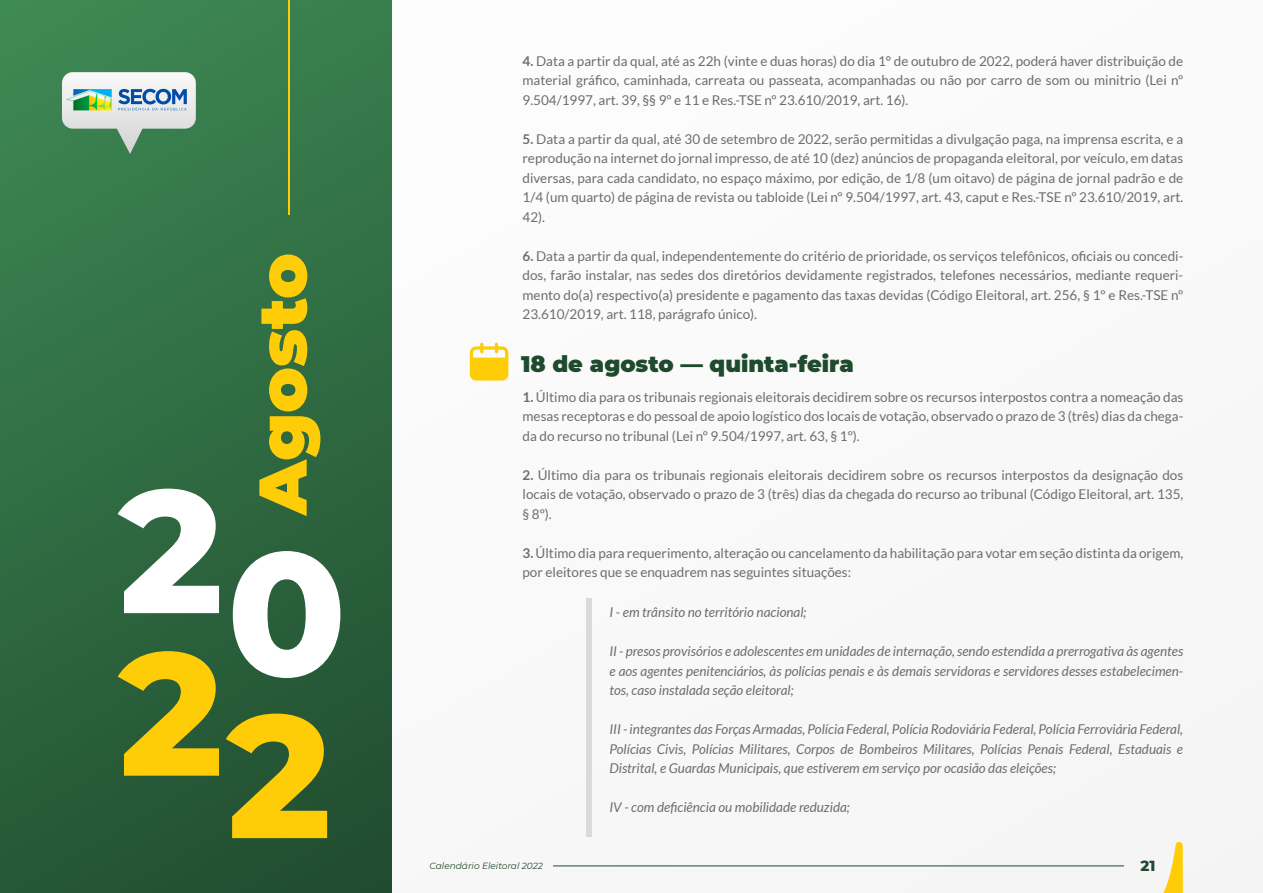
<style>
.page{position:relative;width:1263px;height:893px;background:#f9f9f9}
.page>*{position:absolute;margin:0;border:0;box-sizing:border-box;transform-origin:0 0}
.t1{font:800 174.45px "Montserrat";color:#fff}
.t2{font:800 174.45px "Montserrat";color:#ffcd07}
.t3{font:900 67.5px "Montserrat";color:#ffcd07}
.t4{font:900 22.5px "Montserrat";color:#1f4a2e}
.t5{font:800 14.85px "Montserrat";color:#1f4a2e}
.t6{font:13.5px/19.5px "Lato";color:#6e6d6d;text-align:justify}
.t7{font:italic 13.5px/19.5px "Lato";color:#6e6d6d;text-align:justify}
.t8{font:italic 9px "Montserrat";color:#1f4a2e}
.s1{font-weight:700}
</style>
<div class="page">
<div style="left:0;top:0;width:391px;height:893px;background:linear-gradient(to bottom,#3d8551,#225132)"></div>
<img style="left:63px;top:73px;width:133px;height:80px">
<hr style="left:289px;top:0;width:1px;height:214px;background:#ffcd07">
<svg style="left:470px;top:343px;width:38px;height:38px"></svg>
<div style="left:586px;top:599px;width:5px;height:238px;background:#dadada"></div>
<svg style="left:1118px;top:842px;width:65px;height:51px"></svg>
<hr style="left:553px;top:865px;width:571px;height:1px;background:#1f4a2e">
<h2 class="t3" style="left:232px;top:515px;width:263px;rotate:-90deg">Agosto</h2>
<h1 class="t1" style="left:119px;top:455px;width:229px">20</h1>
<h1 class="t2" style="left:119px;top:617px;width:214px">22</h1>
<p class="t6" style="left:522px;top:51px;width:662px"><span class="s1">4.</span> Data a partir da qual, até as 22h (vinte e duas horas) do dia 1° de outubro de 2022, poderá haver distribuição de material gráfico, caminhada, carreata ou passeata, acompanhadas ou não por carro de som ou minitrio (Lei nº 9.504/1997, art. 39, §§ 9º e 11 e Res.-TSE nº 23.610/2019, art. 16).</p>
<p class="t6" style="left:522px;top:129px;width:662px"><span class="s1">5.</span> Data a partir da qual, até 30 de setembro de 2022, serão permitidas a divulgação paga, na imprensa escrita, e a reprodução na internet do jornal impresso, de até 10 (dez) anúncios de propaganda eleitoral, por veículo, em datas diversas, para cada candidato, no espaço máximo, por edição, de 1/8 (um oitavo) de página de jornal padrão e de 1/4 (um quarto) de página de revista ou tabloide (Lei nº 9.504/1997, art. 43, caput e Res.-TSE nº 23.610/2019, art.<br>42).</p>
<p class="t6" style="left:522px;top:246px;width:662px"><span class="s1">6.</span> Data a partir da qual, independentemente do critério de prioridade, os serviços telefônicos, oficiais ou concedi&shy;dos, farão instalar, nas sedes dos diretórios devidamente registrados, telefones necessários, mediante requeri&shy;mento do(a) respectivo(a) presidente e pagamento das taxas devidas (Código Eleitoral, art. 256, § 1º e Res.-TSE nº 23.610/2019, art. 118, parágrafo único).</p>
<h3 class="t4" style="left:521px;top:347px;width:334px">18 de agosto — quinta-feira</h3>
<p class="t6" style="left:522px;top:387px;width:662px"><span class="s1">1.</span> Último dia para os tribunais regionais eleitorais decidirem sobre os recursos interpostos contra a nomeação das mesas receptoras e do pessoal de apoio logístico dos locais de votação, observado o prazo de 3 (três) dias da chega&shy;da do recurso no tribunal (Lei nº 9.504/1997, art. 63, § 1º).</p>
<p class="t6" style="left:522px;top:465px;width:662px"><span class="s1">2.</span> Último dia para os tribunais regionais eleitorais decidirem sobre os recursos interpostos da designação dos locais de votação, observado o prazo de 3 (três) dias da chegada do recurso ao tribunal (Código Eleitoral, art. 135, § 8º).</p>
<p class="t6" style="left:522px;top:543px;width:662px"><span class="s1">3.</span> Último dia para requerimento, alteração ou cancelamento da habilitação para votar em seção distinta da origem, por eleitores que se enquadrem nas seguintes situações:</p>
<p class="t7" style="left:609px;top:603px;width:198px">I - em trânsito no território nacional;</p>
<p class="t7" style="left:609px;top:642px;width:575px">II - presos provisórios e adolescentes em unidades de internação, sendo estendida a prerrogativa às agentes e aos agentes penitenciários, às polícias penais e às demais servidoras e servidores desses estabelecimen&shy;tos, caso instalada seção eleitoral;</p>
<p class="t7" style="left:609px;top:720px;width:575px">III - integrantes das Forças Armadas, Polícia Federal, Polícia Rodoviária Federal, Polícia Ferroviária Federal, Polícias Civis, Polícias Militares, Corpos de Bombeiros Militares, Polícias Penais Federal, Estaduais e Distrital, e Guardas Municipais, que estiverem em serviço por ocasião das eleições;</p>
<p class="t7" style="left:609px;top:798px;width:242px">IV - com deficiência ou mobilidade reduzida;</p>
<p class="t8" style="left:429px;top:859px;width:115px">Calendário Eleitoral 2022</p>
<p class="t5" style="left:1140px;top:855px;width:16px">21</p>
</div>
